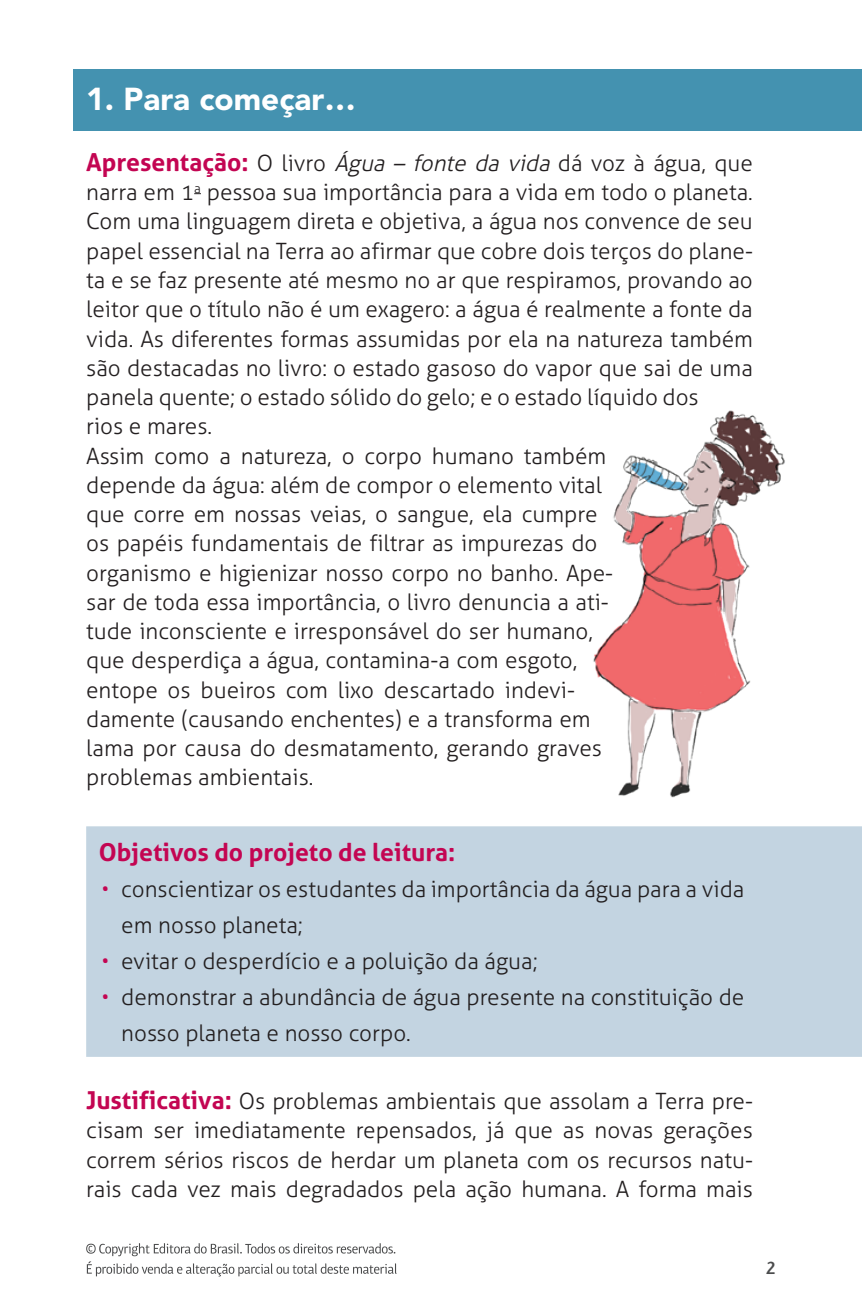
<style>
.page{position:relative;width:862px;height:1308px;background:#fff}
.page>*{position:absolute;margin:0;border:0;box-sizing:border-box;transform-origin:0 0}
.t1{font:900 31.5px "Avenir LT Std";color:#fff}
.t2{font:700 24.75px "Aller";color:#c30552}
.t3{font:300 22.5px/29.2px "Aller";color:#231f20}
.t4{font:500 18px "Highlander Std";color:#4b4c4d}
.s1{font-weight:700;font-size:24.75px;color:#c30552}
.s2{font-style:italic}
.s3{font-family:"Barrio";font-weight:400;color:#c30552}
</style>
<div class="page">
<svg style="left:86px;top:1243px;width:310px;height:33px"></svg>
<div style="left:73px;top:69px;width:788px;height:61px;background:#4492b0"></div>
<div style="left:86px;top:826px;width:775px;height:230px;background:#c3d4e1"></div>
<img style="left:593px;top:410px;width:192px;height:388px">
<h1 class="t1" style="left:86px;top:80px;width:271px">1. Para começar…</h1>
<p class="t3" style="left:86px;top:148px;width:668px"><span class="s1">Apresentação:</span> O livro <span class="s2">Água – fonte da vida</span> dá voz à água, que narra em 1<sup>a</sup> pessoa sua importância para a vida em todo o planeta.<br>Com uma linguagem direta e objetiva, a água nos convence de seu papel essencial na Terra ao afirmar que cobre dois terços do plane&shy;ta e se faz presente até mesmo no ar que respiramos, provando ao leitor que o título não é um exagero: a água é realmente a fonte da vida. As diferentes formas assumidas por ela na natureza também são destacadas no livro: o estado gasoso do vapor que sai de uma panela quente; o estado sólido do gelo; e o estado líquido dos<br>rios e mares.<br>Assim como a natureza, o corpo humano também<br>depende da água: além de compor o elemento vital<br>que corre em nossas veias, o sangue, ela cumpre<br>os papéis fundamentais de filtrar as impurezas do<br>organismo e higienizar nosso corpo no banho. Ape-<br>sar de toda essa importância, o livro denuncia a ati-<br>tude inconsciente e irresponsável do ser humano,<br>que desperdiça a água, contamina-a com esgoto,<br>entope os bueiros com lixo descartado indevi-<br>damente (causando enchentes) e a transforma em<br>lama por causa do desmatamento, gerando graves<br>problemas ambientais.</p>
<p class="t2" style="left:99px;top:836px;width:357px">Objetivos do projeto de leitura:</p>
<p class="t3" style="left:121px;top:871px;width:624px;line-height:36px;text-indent:-19px"><span class="s3">•</span> conscientizar os estudantes da importância da água para a vida em nosso planeta;</p>
<p class="t3" style="left:102px;top:946px;width:437px"><span class="s3">•</span> evitar o desperdício e a poluição da água;</p>
<p class="t3" style="left:121px;top:979px;width:624px;line-height:36px;text-indent:-19px"><span class="s3">•</span> demonstrar a abundância de água presente na constituição de nosso planeta e nosso corpo.</p>
<p class="t3" style="left:86px;top:1086px;width:668px;text-align:justify"><span class="s1">Justificativa:</span> Os problemas ambientais que assolam a Terra pre&shy;cisam ser imediatamente repensados, já que as novas gerações correm sérios riscos de herdar um planeta com os recursos natu&shy;rais cada vez mais degradados pela ação humana. A forma mais</p>
<p class="t4" style="left:765px;top:1257px;width:11px">2</p>
</div>
